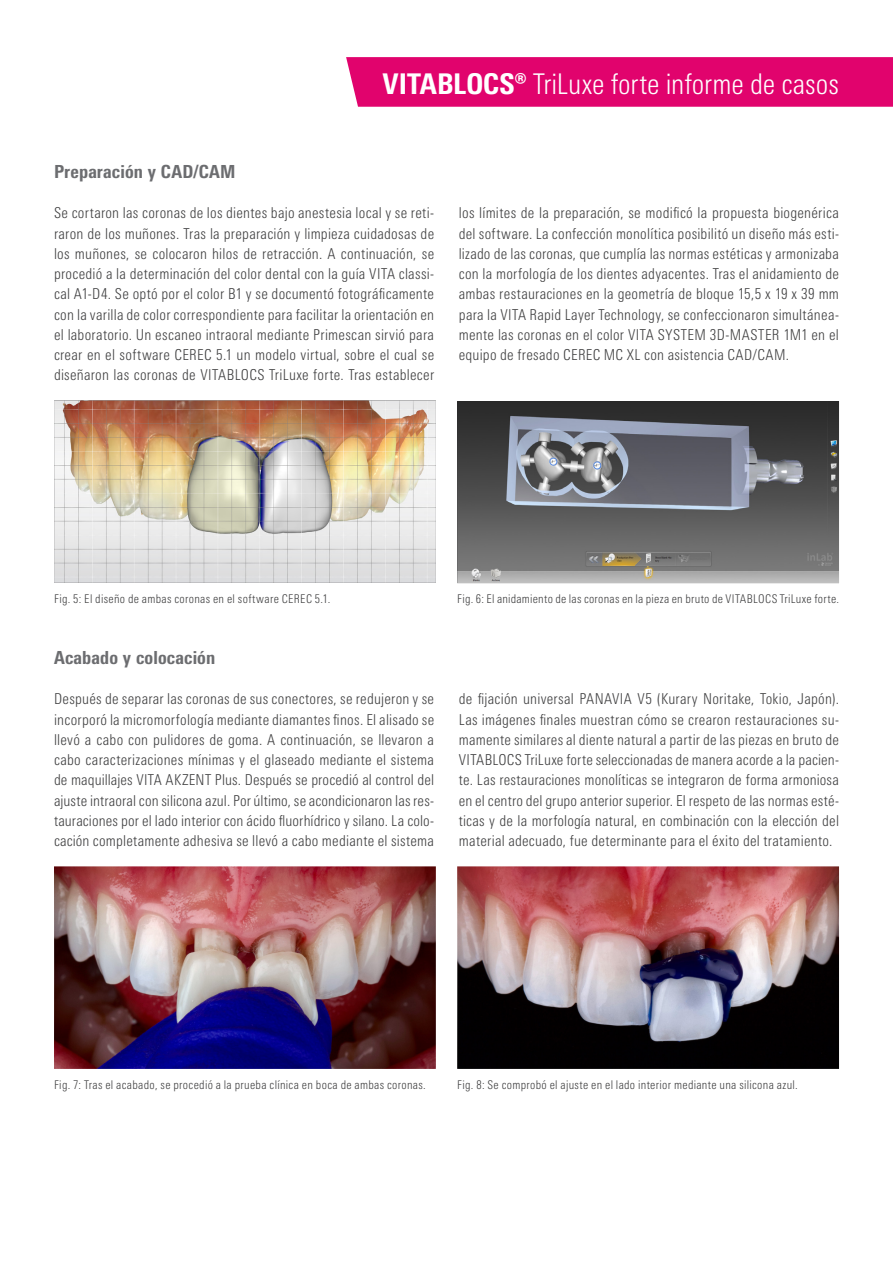
<style>
.page{position:relative;width:893px;height:1263px;background:#fff}
.page>*{position:absolute;margin:0;border:0;box-sizing:border-box;transform-origin:0 0}
.t1{font:300 condensed 28.5px "Univers Next Pro";color:#fff}
.Subhead_Fallbeschreibung{font:800 condensed 18px "Univers Next Pro";letter-spacing:.01em;color:#6c6d70}
.Fliesstext_Fallbeschreibung{font:300 condensed 15px/20.2px "Univers Next Pro";letter-spacing:.015em;color:#3e3e3f;text-align:justify}
.BU_Fallbeschreibung{font:300 condensed 12px "Univers Next Pro";letter-spacing:.025em;color:#3e3e3f}
.s1{font-weight:800}
</style>
<div class="page">
<img style="left:457px;top:401px;width:382px;height:182px">
<img style="left:54px;top:401px;width:382px;height:182px">
<img style="left:54px;top:866px;width:382px;height:203px">
<img style="left:457px;top:866px;width:382px;height:203px">
<div style="left:346px;top:57px;width:547px;height:50px;background:#e1036d"></div>
<p class="t1" style="left:383px;top:67px;width:458px"><span class="s1">VITABLOCS®</span> TriLuxe forte informe de casos</p>
<p class="Subhead_Fallbeschreibung" style="left:54px;top:161px;width:183px">Preparación y CAD/CAM</p>
<p class="Fliesstext_Fallbeschreibung" style="left:54px;top:203px;width:382px">Se cortaron las coronas de los dientes bajo anestesia local y se reti&shy;raron de los muñones. Tras la preparación y limpieza cuidadosas de los muñones, se colocaron hilos de retracción. A continuación, se procedió a la determinación del color dental con la guía VITA classi&shy;cal A1-D4. Se optó por el color B1 y se documentó fotográficamente con la varilla de color correspondiente para facilitar la orientación en el laboratorio. Un escaneo intraoral mediante Primescan sirvió para crear en el software CEREC 5.1 un modelo virtual, sobre el cual se diseñaron las coronas de VITABLOCS TriLuxe forte. Tras establecer</p>
<p class="Fliesstext_Fallbeschreibung" style="left:459px;top:203px;width:382px">los límites de la preparación, se modificó la propuesta biogenérica del software. La confección monolítica posibilitó un diseño más esti&shy;lizado de las coronas, que cumplía las normas estéticas y armonizaba con la morfología de los dientes adyacentes. Tras el anidamiento de ambas restauraciones en la geometría de bloque 15,5 x 19 x 39 mm para la VITA Rapid Layer Technology, se confeccionaron simultánea&shy;mente las coronas en el color VITA SYSTEM 3D-MASTER 1M1 en el equipo de fresado CEREC MC XL con asistencia CAD/CAM.</p>
<p class="BU_Fallbeschreibung" style="left:54px;top:592px;width:278px">Fig. 5: El diseño de ambas coronas en el software CEREC 5.1.</p>
<p class="BU_Fallbeschreibung" style="left:457px;top:592px;width:383px">Fig. 6: El anidamiento de las coronas en la pieza en bruto de VITABLOCS TriLuxe forte.</p>
<p class="Subhead_Fallbeschreibung" style="left:54px;top:647px;width:163px">Acabado y colocación</p>
<p class="Fliesstext_Fallbeschreibung" style="left:54px;top:689px;width:382px">Después de separar las coronas de sus conectores, se redujeron y se incorporó la micromorfología mediante diamantes finos. El alisado se llevó a cabo con pulidores de goma. A continuación, se llevaron a cabo caracterizaciones mínimas y el glaseado mediante el sistema de maquillajes VITA AKZENT Plus. Después se procedió al control del ajuste intraoral con silicona azul. Por último, se acondicionaron las res&shy;tauraciones por el lado interior con ácido fluorhídrico y silano. La colo&shy;cación completamente adhesiva se llevó a cabo mediante el sistema</p>
<p class="Fliesstext_Fallbeschreibung" style="left:459px;top:689px;width:382px">de fijación universal PANAVIA V5 (Kurary Noritake, Tokio, Japón).<br>Las imágenes finales muestran cómo se crearon restauraciones su&shy;mamente similares al diente natural a partir de las piezas en bruto de VITABLOCS TriLuxe forte seleccionadas de manera acorde a la pacien&shy;te. Las restauraciones monolíticas se integraron de forma armoniosa en el centro del grupo anterior superior. El respeto de las normas esté&shy;ticas y de la morfología natural, en combinación con la elección del material adecuado, fue determinante para el éxito del tratamiento.</p>
<p class="BU_Fallbeschreibung" style="left:54px;top:1078px;width:373px">Fig. 7: Tras el acabado, se procedió a la prueba clínica en boca de ambas coronas.</p>
<p class="BU_Fallbeschreibung" style="left:457px;top:1078px;width:342px">Fig. 8: Se comprobó el ajuste en el lado interior mediante una silicona azul.</p>
</div>
